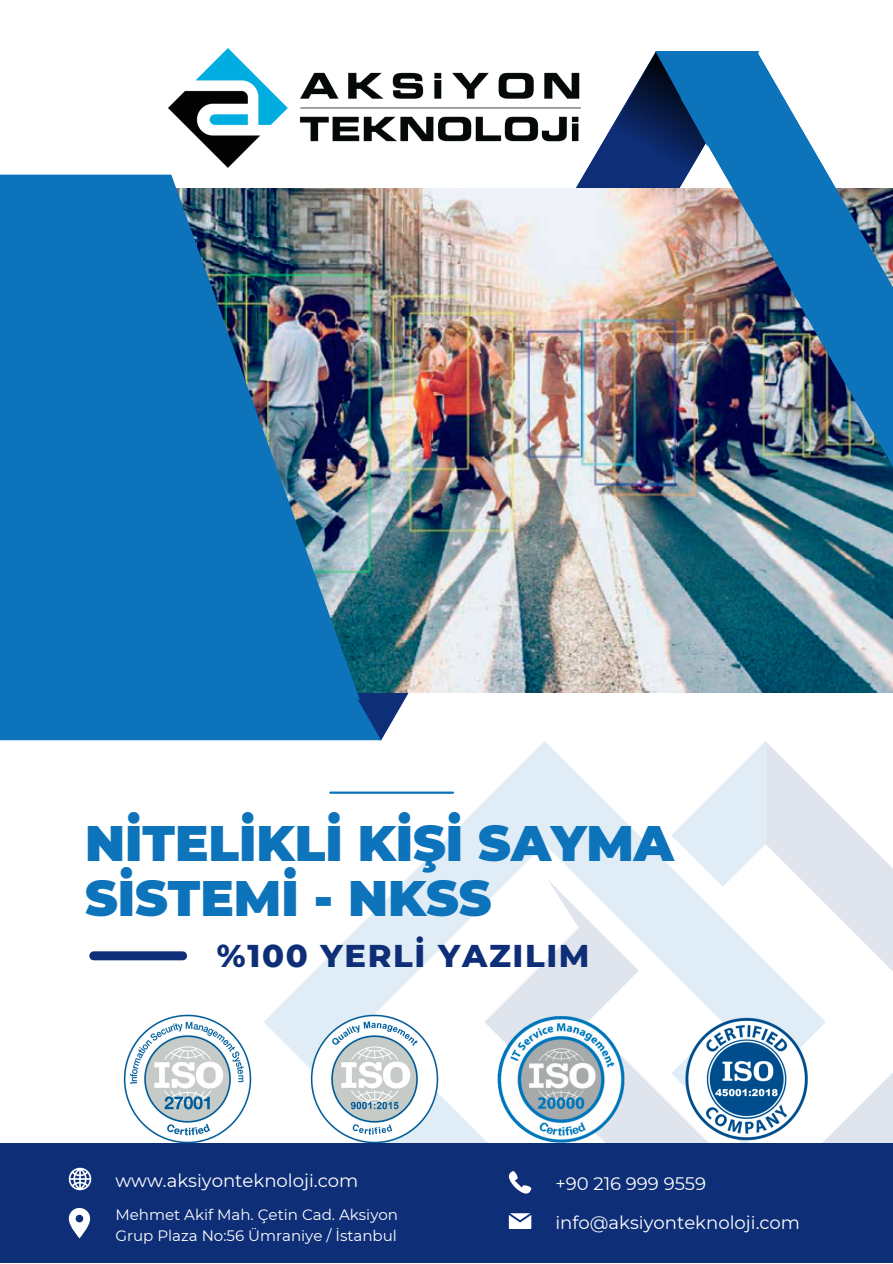
<style>
.page{position:relative;width:893px;height:1264px;background:#fff}
.page>*{position:absolute;margin:0;border:0;box-sizing:border-box;transform-origin:0 0}
.t1{font:900 49.8px/55.1px "Montserrat";color:#0d73bb}
.t2{font:800 32.1px "Montserrat";letter-spacing:.05em;color:#0e2e77}
.t3{font:18px "Montserrat";color:#fff}
.t4{font:15px/20.2px "Montserrat";color:#fff}
</style>
<div class="page">
<svg style="left:360px;top:107px;width:320px;height:586px"></svg>
<svg style="left:0;top:692px;width:413px;height:48px;background:#1974b9"></svg>
<img style="left:360px;top:189px;width:320px;height:503px">
<img style="left:680px;top:53px;width:212px;height:640px">
<svg style="left:612px;top:51px;width:146px;height:121px;background:#29639a"></svg>
<img style="left:0;top:175px;width:360px;height:525px">
<svg style="left:264px;top:791px;width:220px;height:352px"></svg>
<svg style="left:484px;top:741px;width:408px;height:402px"></svg>
<hr style="left:330px;top:791px;width:123px;height:2px;background:#0d73bb">
<div style="left:94px;top:951px;width:89px;height:9px;background:#0e2e77"></div>
<div style="left:0;top:1143px;width:892px;height:119px;background:#0e2e77"></div>
<svg style="left:69px;top:1167px;width:22px;height:23px"></svg>
<svg style="left:69px;top:1208px;width:21px;height:30px"></svg>
<svg style="left:509px;top:1213px;width:22px;height:15px"></svg>
<svg style="left:509px;top:1171px;width:22px;height:22px"></svg>
<img style="left:169px;top:48px;width:411px;height:119px">
<img style="left:123px;top:1014px;width:128px;height:129px">
<img style="left:310px;top:1014px;width:128px;height:129px">
<img style="left:497px;top:1014px;width:127px;height:129px">
<img style="left:682px;top:1014px;width:130px;height:129px">
<p class="t1" style="left:85px;top:816px;width:590px">NİTELİKLİ KİŞİ SAYMA<br>SİSTEMİ - NKSS</p>
<p class="t2" style="left:217px;top:935px;width:374px">%100 YERLİ YAZILIM</p>
<p class="t3" style="left:115px;top:1169px;width:244px">www.aksiyonteknoloji .com</p>
<p class="t4" style="left:115px;top:1204px;width:284px">Mehmet Akif Mah. Çeti n Cad. Aksiyon<br>Grup Plaza No:56 Ümraniye / İstanbul</p>
<p class="t3" style="left:555px;top:1172px;width:152px">+90 216 999 9559</p>
<p class="t3" style="left:555px;top:1211px;width:246px">i nfo@aksiyonteknoloji.com</p>
</div>
